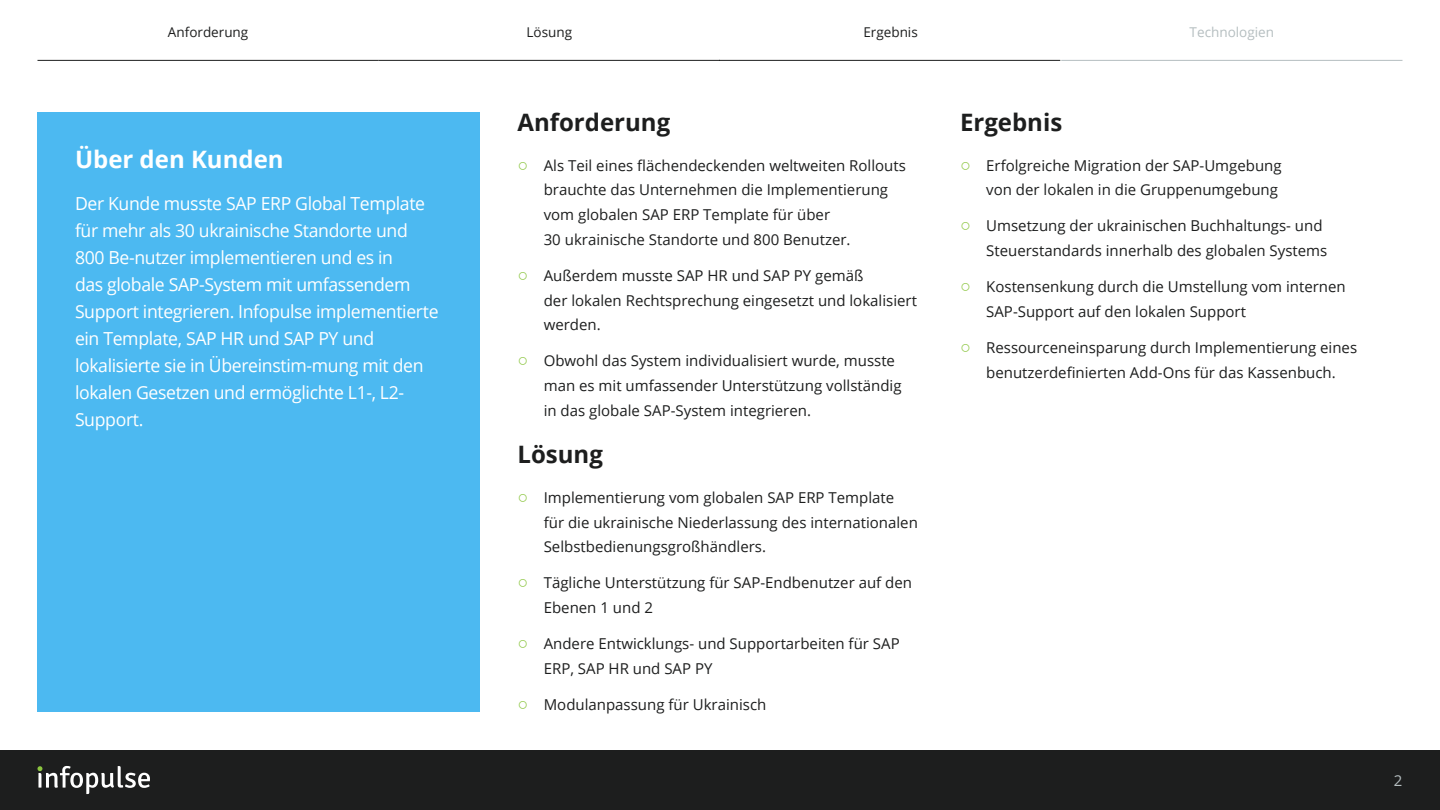
<style>
.page{position:relative;width:1440px;height:810px;background:#fff}
.page>*{position:absolute;margin:0;border:0;box-sizing:border-box;transform-origin:0 0}
.t1{font:700 24px "Open Sans";color:#1d1e1e}
.t2{font:700 24px "Open Sans";color:#fff}
.t3{font:18px/27px "Open Sans";letter-spacing:-.02em;color:#fff}
.t4{font:15px/24.8px "Open Sans";color:#1d1e1e}
.t5{font:15px "Open Sans";color:#b5bec0}
.t6{font:13.5px "Open Sans";color:#1d1e1e}
.t7{font:13.5px "Open Sans";color:#b5bec0}
.s1{font-family:"Arial";font-size:18px;color:#8bc53f}
</style>
<div class="page">
<div style="left:0;top:750px;width:1440px;height:60px;background:#1d1e1e"></div>
<svg style="left:37px;top:766px;width:113px;height:28px"></svg>
<div style="left:38px;top:112px;width:442px;height:600px;background:#4cb9f1"></div>
<hr style="left:38px;top:60px;width:341px;height:1px;background:#1d1e1e">
<hr style="left:379px;top:60px;width:341px;height:1px;background:#1d1e1e">
<hr style="left:719px;top:60px;width:341px;height:1px;background:#1d1e1e">
<hr style="left:1061px;top:60px;width:341px;height:1px;background:#b5bec0">
<p class="t6" style="left:168px;top:22px;width:82px">Anforderung</p>
<p class="t6" style="left:527px;top:22px;width:47px">Lösung</p>
<p class="t6" style="left:863px;top:22px;width:56px">Ergebnis</p>
<p class="t7" style="left:1190px;top:22px;width:86px">Technologien</p>
<h1 class="t2" style="left:75px;top:143px;width:210px">Über den Kunden</h1>
<p class="t3" style="left:75px;top:190px;width:365px">Der Kunde musste SAP ERP Global Template für mehr als 30 ukrainische Standorte und 800 Be-nutzer implementieren und es in<br>das globale SAP-System mit umfassendem Support integrieren. Infopulse implementierte ein Template, SAP HR und SAP PY und lokalisierte sie in Übereinstim-mung mit den lokalen Gesetzen und ermöglichte L1-, L2- Support.</p>
<h1 class="t1" style="left:518px;top:105px;width:154px">Anforderung</h1>
<p class="t4" style="left:544px;top:152px;width:364px;text-indent:-26px"><span class="s1">○</span> Als Teil eines flächendeckenden weltweiten Rollouts brauchte das Unternehmen die Implementierung vom globalen SAP ERP Template für über<br>30 ukrainische Standorte und 800 Benutzer.</p>
<p class="t4" style="left:544px;top:263px;width:375px;text-indent:-26px"><span class="s1">○</span> Außerdem musste SAP HR und SAP PY gemäß<br>der lokalen Rechtsprechung eingesetzt und lokalisiert werden.</p>
<p class="t4" style="left:544px;top:348px;width:359px;text-indent:-26px"><span class="s1">○</span> Obwohl das System individualisiert wurde, musste man es mit umfassender Unterstützung vollständig in das globale SAP-System integrieren.</p>
<h1 class="t1" style="left:518px;top:437px;width:87px">Lösung</h1>
<p class="t4" style="left:544px;top:485px;width:376px;text-indent:-26px"><span class="s1">○</span> Implementierung vom globalen SAP ERP Template für die ukrainische Niederlassung des internationalen<br>Selbstbedienungsgroßhändlers.</p>
<p class="t4" style="left:544px;top:570px;width:370px;text-indent:-26px"><span class="s1">○</span> Tägliche Unterstützung für SAP-Endbenutzer auf den<br>Ebenen 1 und 2</p>
<p class="t4" style="left:544px;top:631px;width:357px;text-indent:-26px"><span class="s1">○</span> Andere Entwicklungs- und Supportarbeiten für SAP<br>ERP, SAP HR und SAP PY</p>
<p class="t4" style="left:518px;top:692px;width:250px"><span class="s1">○</span> Modulanpassung für Ukrainisch</p>
<h1 class="t1" style="left:960px;top:105px;width:104px">Ergebnis</h1>
<p class="t4" style="left:960px;top:152px;width:323px;text-align:right"><span class="s1">○</span> Erfolgreiche Migration der SAP-Umgebung von der lokalen in die Gruppenumgebung</p>
<p class="t4" style="left:986px;top:213px;width:343px;text-indent:-26px"><span class="s1">○</span> Umsetzung der ukrainischen Buchhaltungs- und<br>Steuerstandards innerhalb des globalen Systems</p>
<p class="t4" style="left:986px;top:274px;width:361px;text-indent:-26px"><span class="s1">○</span> Kostensenkung durch die Umstellung vom internen<br>SAP-Support auf den lokalen Support</p>
<p class="t4" style="left:960px;top:335px;width:399px;text-align:center"><span class="s1">○</span> Ressourceneinsparung durch Implementierung eines benutzerdefinierten Add-Ons für das Kassenbuch.</p>
<p class="t5" style="left:1394px;top:770px;width:10px">2</p>
</div>
